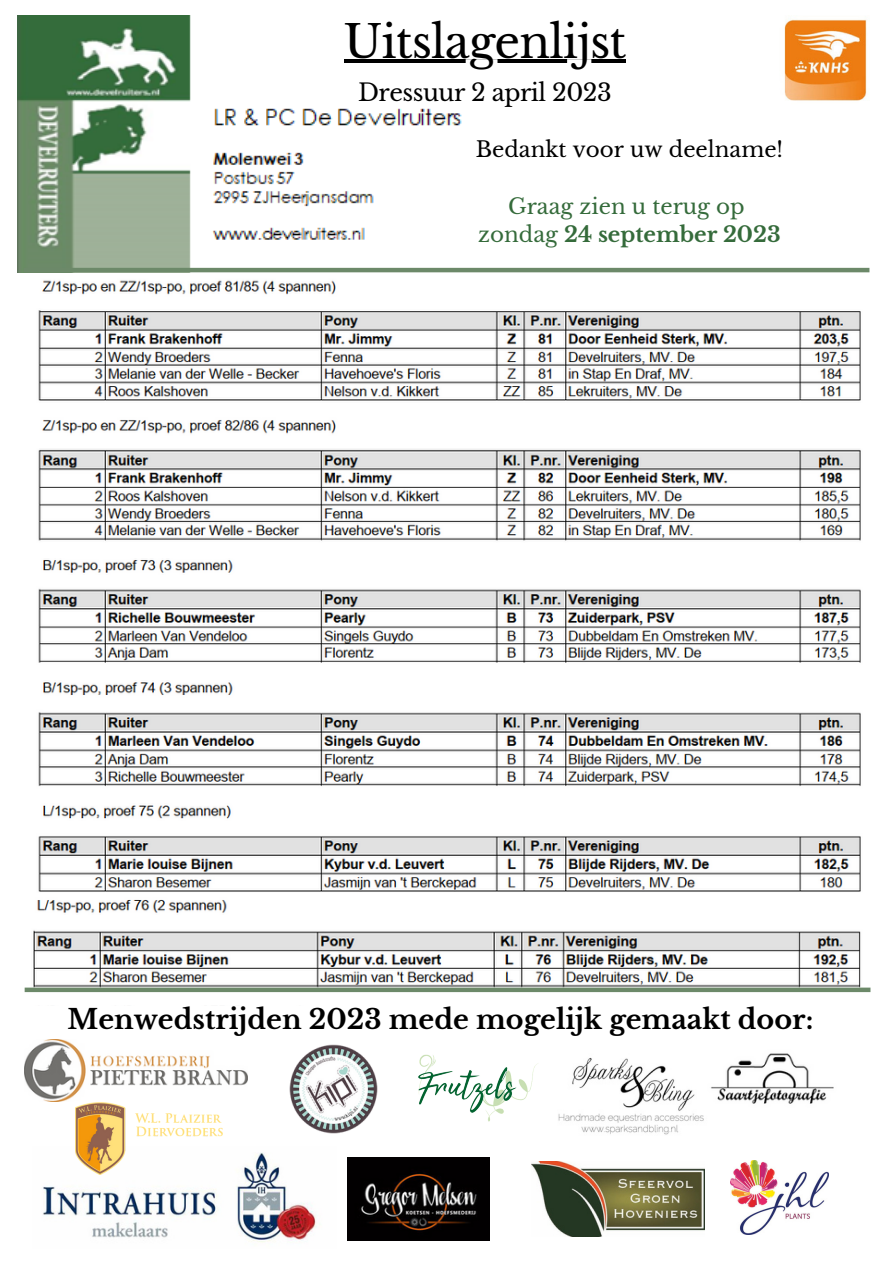
<style>
.page{position:relative;width:893px;height:1264px;background:#fff}
.page>*{position:absolute;margin:0;border:0;box-sizing:border-box;transform-origin:0 0}
.t1{font:44.7px "Libre Baskerville";letter-spacing:-.02em;color:#000}
.t2{font:700 27px "Libre Baskerville";color:#000}
.t3{font:23.7px "Libre Baskerville";letter-spacing:-.02em;color:#000}
.t4{font:21.45px/28.2px "Libre Baskerville";color:#356b3b;text-align:center}
.t5{font:21.45px "Libre Baskerville";color:#000}
.s1{font-weight:700}
</style>
<div class="page">
<img style="left:784px;top:19px;width:83px;height:82px">
<img style="left:43px;top:1152px;width:274px;height:91px">
<img style="left:289px;top:1044px;width:89px;height:89px">
<img style="left:25px;top:1039px;width:222px;height:62px">
<img style="left:348px;top:1157px;width:141px;height:83px">
<img style="left:75px;top:1093px;width:148px;height:81px">
<img style="left:418px;top:1054px;width:120px;height:68px">
<img style="left:558px;top:1057px;width:146px;height:78px">
<img style="left:711px;top:1053px;width:123px;height:51px">
<img style="left:531px;top:1161px;width:173px;height:75px">
<img style="left:730px;top:1160px;width:98px;height:74px">
<img style="left:24px;top:900px;width:847px;height:93px">
<div style="left:25px;top:987px;width:845px;height:5px;background:#6c8969"></div>
<img style="left:17px;top:16px;width:458px;height:256px">
<hr style="left:24px;top:268px;width:845px;height:4px;background:#6c8969">
<img style="left:38px;top:280px;width:823px;height:612px">
<hr style="left:343px;top:60px;width:282px;height:3px;background:#000">
<h1 class="t1" style="left:343px;top:14px;width:284px">Uitslagenlijst</h1>
<p class="t3" style="left:358px;top:78px;width:255px">Dressuur 2 april 2023</p>
<p class="t5" style="left:475px;top:136px;width:309px">Bedankt voor uw deelname!</p>
<p class="t4" style="left:478px;top:192px;width:304px">Graag zien u terug op zondag <span class="s1">24 september 2023</span></p>
<p class="t2" style="left:68px;top:1002px;width:747px">Menwedstrijden 2023 mede mogelijk gemaakt door:</p>
</div>
